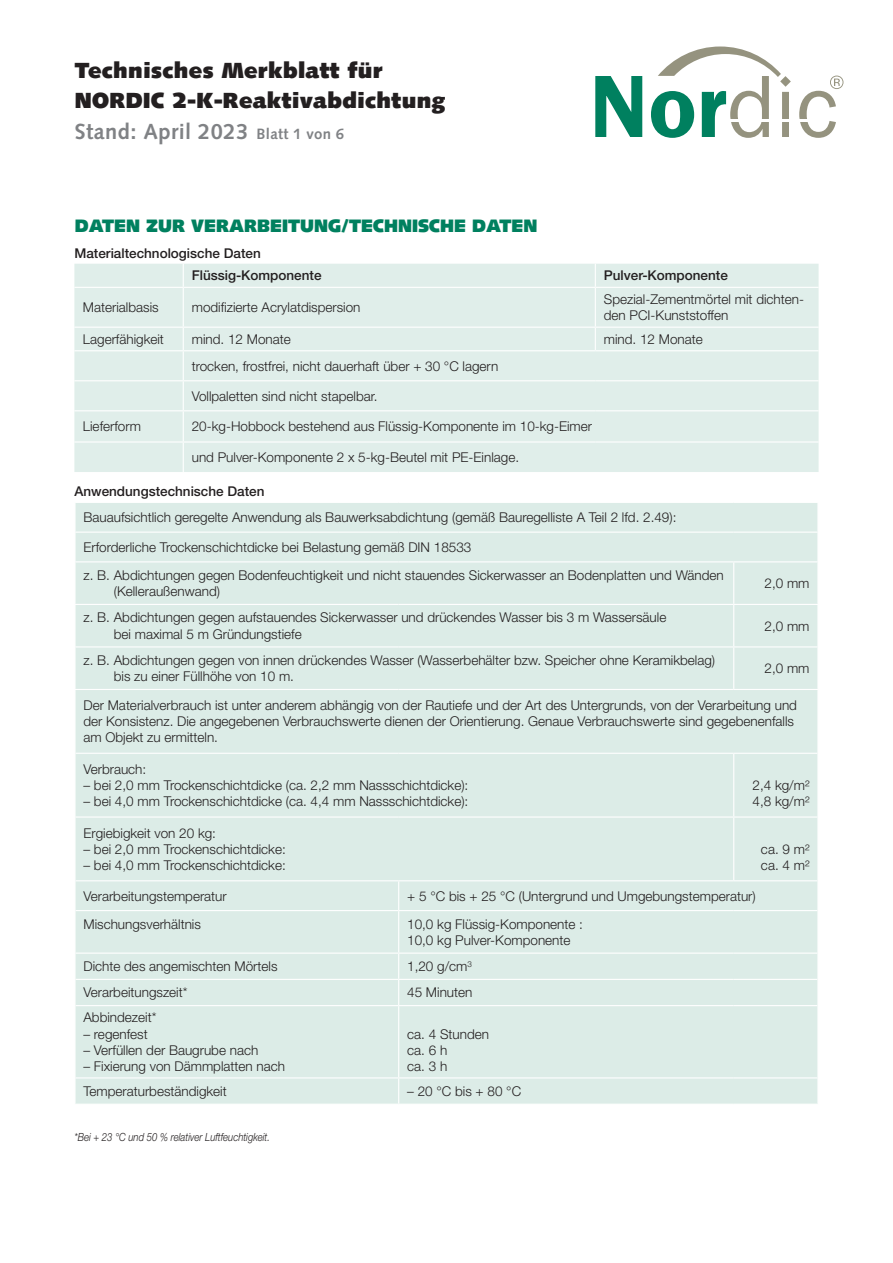
<style>
.page{position:relative;width:893px;height:1263px;background:#fff}
.page>*{position:absolute;margin:0;border:0;box-sizing:border-box;transform-origin:0 0}
.t1{font:900 21.9px/30.5px "Syntax LT Std";letter-spacing:.02em;color:#231f20}
.t2{font:900 18px "Syntax LT Std";color:#00805f}
.t3{font:300 13.5px/16.2px "Helvetica Neue LT Pro";color:#231f20}
.t4{font:500 13.5px/22.4px "Helvetica Neue LT Pro";color:#231f20}
.t5{font:italic 300 11.25px "Helvetica Neue LT Pro";color:#231f20;scale:.85 1}
.s1{font-weight:700;color:#808285}
.s2{font-weight:700;font-size:15px;color:#808285}
</style>
<div class="page">
<div style="left:74px;top:264px;width:745px;height:208px;background:#e0eeea"></div>
<svg style="left:183px;top:264px;width:1px;height:23px"></svg>
<svg style="left:595px;top:264px;width:1px;height:23px"></svg>
<hr style="left:74px;top:287px;width:109px;height:1px;background:#fff">
<hr style="left:183px;top:287px;width:412px;height:1px;background:#fff">
<hr style="left:183px;top:288px;width:1px;height:39px;background:#fff">
<hr style="left:595px;top:287px;width:224px;height:1px;background:#fff">
<hr style="left:595px;top:288px;width:1px;height:39px;background:#fff">
<hr style="left:74px;top:327px;width:109px;height:1px;background:#fff">
<hr style="left:183px;top:327px;width:412px;height:1px;background:#fff">
<hr style="left:595px;top:327px;width:224px;height:1px;background:#fff">
<svg style="left:595px;top:328px;width:1px;height:22px"></svg>
<hr style="left:74px;top:350px;width:109px;height:1px;background:#fff">
<hr style="left:183px;top:350px;width:412px;height:1px;background:#fff">
<hr style="left:595px;top:350px;width:224px;height:1px;background:#fff">
<hr style="left:74px;top:380px;width:109px;height:1px;background:#fff">
<hr style="left:183px;top:380px;width:412px;height:1px;background:#fff">
<svg style="left:183px;top:328px;width:1px;height:82px"></svg>
<hr style="left:595px;top:380px;width:224px;height:1px;background:#fff">
<hr style="left:74px;top:410px;width:109px;height:1px;background:#fff">
<hr style="left:183px;top:410px;width:412px;height:1px;background:#fff">
<hr style="left:183px;top:411px;width:1px;height:30px;background:#fff">
<hr style="left:595px;top:410px;width:224px;height:1px;background:#fff">
<hr style="left:74px;top:441px;width:109px;height:2px;background:#fff">
<hr style="left:183px;top:441px;width:412px;height:2px;background:#fff">
<svg style="left:183px;top:443px;width:1px;height:29px"></svg>
<hr style="left:595px;top:441px;width:224px;height:2px;background:#fff">
<div style="left:76px;top:503px;width:741px;height:600px;background:#dcece7"></div>
<hr style="left:74px;top:531px;width:325px;height:2px;background:#fff">
<hr style="left:399px;top:531px;width:335px;height:2px;background:#fff">
<hr style="left:734px;top:531px;width:85px;height:2px;background:#fff">
<hr style="left:74px;top:561px;width:325px;height:1px;background:#fff">
<hr style="left:399px;top:561px;width:335px;height:1px;background:#fff">
<hr style="left:734px;top:561px;width:85px;height:1px;background:#fff">
<hr style="left:733px;top:562px;width:1px;height:42px;background:#fff">
<hr style="left:74px;top:604px;width:325px;height:1px;background:#fff">
<hr style="left:399px;top:604px;width:335px;height:1px;background:#fff">
<hr style="left:734px;top:604px;width:85px;height:1px;background:#fff">
<hr style="left:733px;top:605px;width:1px;height:41px;background:#fff">
<hr style="left:74px;top:646px;width:325px;height:1px;background:#fff">
<hr style="left:399px;top:646px;width:335px;height:1px;background:#fff">
<hr style="left:734px;top:646px;width:85px;height:1px;background:#fff">
<hr style="left:733px;top:647px;width:1px;height:42px;background:#fff">
<hr style="left:74px;top:689px;width:325px;height:1px;background:#fff">
<hr style="left:399px;top:689px;width:335px;height:1px;background:#fff">
<hr style="left:734px;top:689px;width:85px;height:1px;background:#fff">
<hr style="left:733px;top:754px;width:1px;height:62px;background:#fff">
<hr style="left:733px;top:818px;width:1px;height:62px;background:#fff">
<svg style="left:398px;top:881px;width:1px;height:29px"></svg>
<hr style="left:398px;top:911px;width:1px;height:41px;background:#fff">
<svg style="left:398px;top:954px;width:1px;height:51px"></svg>
<hr style="left:76px;top:753px;width:323px;height:1px;background:#fff">
<hr style="left:399px;top:753px;width:335px;height:1px;background:#fff">
<hr style="left:734px;top:753px;width:83px;height:1px;background:#fff">
<hr style="left:76px;top:816px;width:323px;height:2px;background:#fff">
<hr style="left:399px;top:816px;width:335px;height:2px;background:#fff">
<hr style="left:734px;top:816px;width:83px;height:2px;background:#fff">
<hr style="left:76px;top:880px;width:323px;height:1px;background:#fff">
<hr style="left:399px;top:880px;width:335px;height:1px;background:#fff">
<hr style="left:734px;top:880px;width:83px;height:1px;background:#fff">
<hr style="left:76px;top:910px;width:323px;height:1px;background:#fff">
<hr style="left:399px;top:910px;width:335px;height:1px;background:#fff">
<hr style="left:734px;top:910px;width:83px;height:1px;background:#fff">
<hr style="left:76px;top:952px;width:323px;height:2px;background:#fff">
<hr style="left:399px;top:952px;width:335px;height:2px;background:#fff">
<hr style="left:734px;top:952px;width:83px;height:2px;background:#fff">
<hr style="left:76px;top:979px;width:323px;height:1px;background:#fff">
<hr style="left:399px;top:979px;width:335px;height:1px;background:#fff">
<hr style="left:734px;top:979px;width:83px;height:1px;background:#fff">
<hr style="left:76px;top:1005px;width:323px;height:1px;background:#fff">
<hr style="left:399px;top:1005px;width:335px;height:1px;background:#fff">
<hr style="left:734px;top:1005px;width:83px;height:1px;background:#fff">
<hr style="left:398px;top:1006px;width:1px;height:71px;background:#fff">
<hr style="left:76px;top:1077px;width:323px;height:1px;background:#fff">
<hr style="left:399px;top:1077px;width:335px;height:1px;background:#fff">
<hr style="left:734px;top:1077px;width:83px;height:1px;background:#fff">
<svg style="left:398px;top:1078px;width:1px;height:25px"></svg>
<svg style="left:595px;top:76px;width:47px;height:61px"></svg>
<svg style="left:651px;top:47px;width:140px;height:91px"></svg>
<hr style="left:725px;top:119px;width:86px;height:3px;background:#fff">
<svg style="left:799px;top:76px;width:44px;height:62px"></svg>
<h1 class="t1" style="left:75px;top:55px;width:372px">Technisches Merkblatt für<br>NORDIC 2-K-Reaktivabdichtung<br><span class="s1">Stand: April 2023</span> <span class="s2">Blatt 1 von 6</span></h1>
<h2 class="t2" style="left:75px;top:215px;width:464px">DATEN ZUR VERARBEITUNG/TECHNISCHE DATEN</h2>
<p class="t4" style="left:192px;top:242px;width:131px;text-indent:-117px">Materialtechnologische Daten<br>Flüssig-Komponente</p>
<p class="t4" style="left:604px;top:264px;width:126px">Pulver-Komponente</p>
<p class="t3" style="left:83px;top:299px;width:77px">Materialbasis</p>
<p class="t3" style="left:192px;top:299px;width:170px">modifizierte Acrylatdispersion</p>
<p class="t3" style="left:604px;top:291px;width:202px">Spezial-Zementmörtel mit dichten&shy;den PCI-Kunststoffen</p>
<p class="t3" style="left:83px;top:331px;width:83px">Lagerfähigkeit</p>
<p class="t3" style="left:192px;top:331px;width:101px">mind. 12 Monate</p>
<p class="t3" style="left:604px;top:331px;width:101px">mind. 12 Monate</p>
<p class="t3" style="left:192px;top:357px;width:308px">trocken, frostfrei, nicht dauerhaft über + 30 °C lagern</p>
<p class="t3" style="left:192px;top:387px;width:187px">Vollpaletten sind nicht stapelbar.</p>
<p class="t3" style="left:83px;top:418px;width:60px">Lieferform</p>
<p class="t3" style="left:192px;top:418px;width:402px">20-kg-Hobbock bestehend aus Flüssig-Komponente im 10-kg-Eimer</p>
<p class="t3" style="left:192px;top:449px;width:329px">und Pulver-Komponente 2 x 5-kg-Beutel mit PE-Einlage.</p>
<p class="t4" style="left:74px;top:480px;width:192px">Anwendungstechnische Daten</p>
<p class="t3" style="left:83px;top:509px;width:594px">Bauaufsichtlich geregelte Anwendung als Bauwerksabdichtung (gemäß Bauregelliste A Teil 2 lfd. 2.49):</p>
<p class="t3" style="left:83px;top:533px;width:642px;line-height:28px">Erforderliche Trockenschichtdicke bei Belastung gemäß DIN 18533<br>z. B. Abdichtungen gegen Bodenfeuchtigkeit und nicht stauendes Sickerwasser an Bodenplatten und Wänden</p>
<p class="t3" style="left:114px;top:583px;width:108px">(Kelleraußenwand)</p>
<p class="t3" style="left:764px;top:575px;width:47px">2,0 mm</p>
<p class="t3" style="left:114px;top:609px;width:554px;text-indent:-30px">z. B. Abdichtungen gegen aufstauendes Sickerwasser und drückendes Wasser bis 3 m Wassersäule bei maximal 5 m Gründungstiefe</p>
<p class="t3" style="left:764px;top:617px;width:47px">2,0 mm</p>
<p class="t3" style="left:114px;top:652px;width:603px;text-indent:-30px">z. B. Abdichtungen gegen von innen drückendes Wasser (Wasserbehälter bzw. Speicher ohne Keramikbelag) bis zu einer Füllhöhe von 10 m.</p>
<p class="t3" style="left:764px;top:660px;width:47px">2,0 mm</p>
<p class="t3" style="left:83px;top:697px;width:715px">Der Materialverbrauch ist unter anderem abhängig von der Rautiefe und der Art des Untergrunds, von der Verarbeitung und der Konsistenz. Die angegebenen Verbrauchswerte dienen der Orientierung. Genaue Verbrauchswerte sind gegebenenfalls am Objekt zu ermitteln.</p>
<p class="t3" style="left:83px;top:760px;width:64px">Verbrauch:</p>
<p class="t3" style="left:83px;top:777px;width:386px">– bei 2,0 mm Trockenschichtdicke (ca. 2,2 mm Nassschichtdicke):</p>
<p class="t3" style="left:83px;top:793px;width:386px">– bei 4,0 mm Trockenschichtdicke (ca. 4,4 mm Nassschichtdicke):</p>
<p class="t3" style="left:752px;top:777px;width:59px">2,4 kg/m²<br>4,8 kg/m²</p>
<p class="t3" style="left:83px;top:824px;width:134px">Ergiebigkeit von 20 kg:</p>
<p class="t3" style="left:83px;top:840px;width:204px">– bei 2,0 mm Trockenschichtdicke:</p>
<p class="t3" style="left:83px;top:857px;width:204px">– bei 4,0 mm Trockenschichtdicke:</p>
<p class="t3" style="left:761px;top:840px;width:50px">ca. 9 m² ca. 4 m²</p>
<p class="t3" style="left:83px;top:887px;width:145px">Verarbeitungstemperatur</p>
<p class="t3" style="left:407px;top:887px;width:350px">+ 5 °C bis + 25 °C (Untergrund und Umgebungstemperatur)</p>
<p class="t3" style="left:83px;top:915px;width:119px">Mischungsverhältnis</p>
<p class="t3" style="left:407px;top:915px;width:177px">10,0 kg Flüssig-Komponente :<br>10,0 kg Pulver-Komponente</p>
<p class="t3" style="left:83px;top:958px;width:196px">Dichte des angemischten Mörtels</p>
<p class="t3" style="left:407px;top:958px;width:66px">1,20 g/cm<sup>3</sup></p>
<p class="t3" style="left:83px;top:984px;width:106px">Verarbeitungszeit*</p>
<p class="t3" style="left:407px;top:984px;width:67px">45 Minuten</p>
<p class="t3" style="left:83px;top:1009px;width:75px">Abbindezeit*</p>
<p class="t3" style="left:83px;top:1025px;width:66px">– regenfest</p>
<p class="t3" style="left:83px;top:1041px;width:176px">– Verfüllen der Baugrube nach</p>
<p class="t3" style="left:83px;top:1058px;width:203px">– Fixierung von Dämmplatten nach</p>
<p class="t3" style="left:407px;top:1025px;width:83px">ca. 4 Stunden ca. 6 h<br>ca. 3 h</p>
<p class="t3" style="left:83px;top:1083px;width:145px">Temperaturbeständigkeit</p>
<p class="t3" style="left:407px;top:1083px;width:115px">– 20 °C bis + 80 °C</p>
<p class="t5" style="left:74px;top:1130px;width:232px">*Bei + 23 °C und 50 % relativer Luftfeuchtigkeit.</p>
</div>
